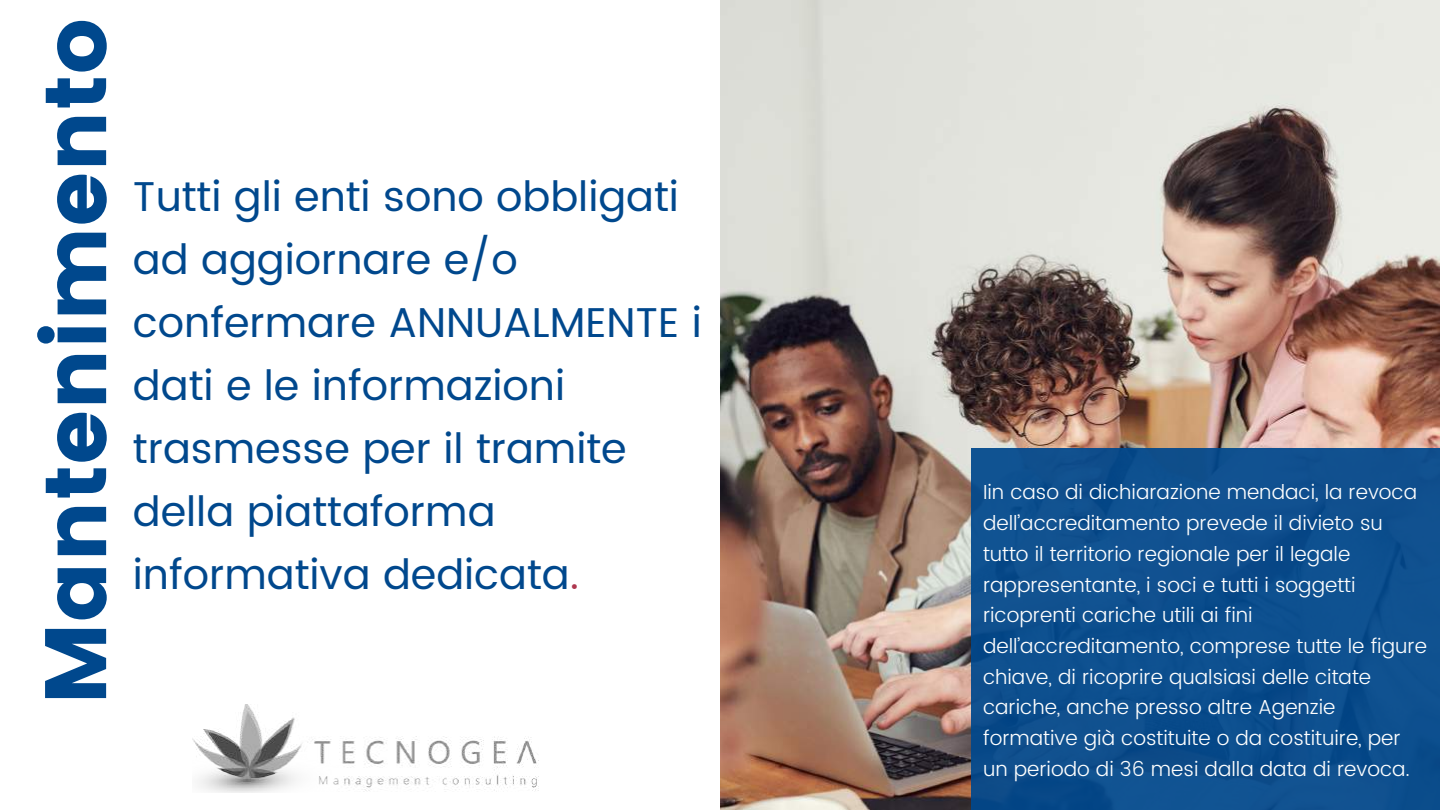
<style>
.page{position:relative;width:1440px;height:810px;background:#fff}
.page>*{position:absolute;margin:0;border:0;box-sizing:border-box;transform-origin:0 0}
.t1{font:87px "Poppins";color:#00488d}
.t2{font:41.6px/63px "Poppins";color:#00488d}
.t3{font:300 20.3px/30.7px "Poppins";color:#fff}
.s1{color:#ae374f}
</style>
<div class="page">
<img style="left:720px;top:0;width:720px;height:810px">
<div style="left:972px;top:448px;width:468px;height:362px;background:#0f508f"></div>
<img style="left:192px;top:705px;width:345px;height:88px">
<h1 class="t1" style="left:25px;top:705px;width:688px;rotate:-90deg">Mantenimento</h1>
<h2 class="t2" style="left:133px;top:165px;width:570px">Tutti gli enti sono obbligati ad aggiornare e/o confermare ANNUALMENTE i dati e le informazioni trasmesse per il tramite della piattaforma informativa dedicata<span class="s1">.</span></h2>
<p class="t3" style="left:983px;top:477px;width:445px">Iin caso di dichiarazione mendaci, la revoca dell’accreditamento prevede il divieto su tutto il territorio regionale per il legale rappresentante, i soci e tutti i soggetti ricoprenti cariche utili ai fini dell’accreditamento, comprese tutte le figure chiave, di ricoprire qualsiasi delle citate cariche, anche presso altre Agenzie formative già costituite o da costituire, per un periodo di 36 mesi dalla data di revoca.</p>
</div>
